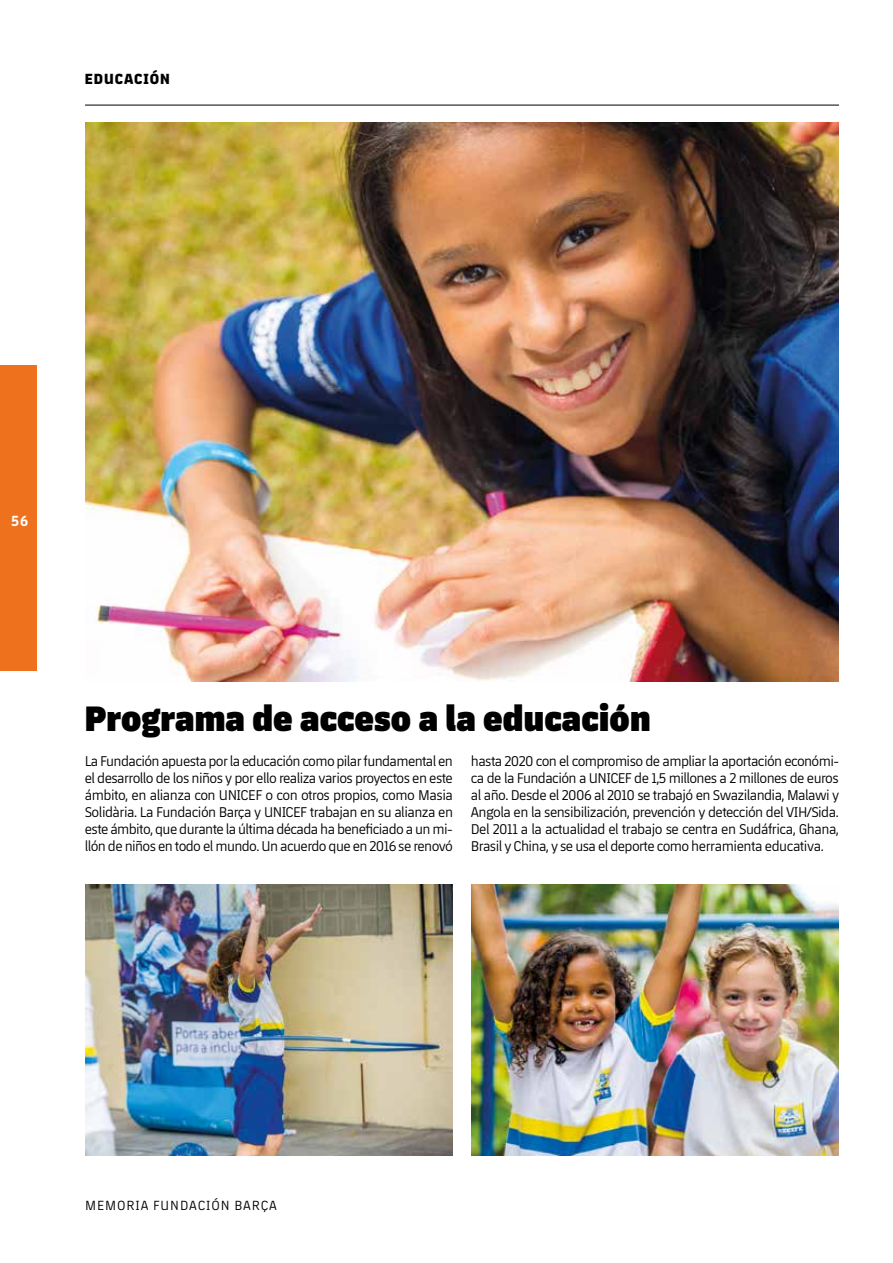
<style>
.page{position:relative;width:893px;height:1263px;background:#fff}
.page>*{position:absolute;margin:0;border:0;box-sizing:border-box;transform-origin:0 0}
.t1{font:800 36px "FCBARCELONA";letter-spacing:.005em;color:#000}
.t2{font:800 15px "FCBARCELONA";letter-spacing:.07em;color:#000}
.t3{font:700 15px "FCBARCELONA";color:#fff}
.t4{font:14.4px/17px "FCBARCELONA";letter-spacing:-.04em;color:#000;text-align:justify}
.t5{font:13.5px "FCBARCELONA";letter-spacing:.07em;color:#000}
</style>
<div class="page">
<div style="left:0;top:366px;width:37px;height:305px;background:#ee721e"></div>
<img style="left:85px;top:123px;width:754px;height:558px">
<hr style="left:85px;top:105px;width:754px;height:1px;background:#000">
<img style="left:85px;top:885px;width:367px;height:270px">
<img style="left:472px;top:885px;width:366px;height:270px">
<p class="t2" style="left:85px;top:68px;width:87px">EDUCACIÓN</p>
<p class="t3" style="left:11px;top:510px;width:18px">56</p>
<h1 class="t1" style="left:85px;top:691px;width:567px">Programa de acceso a la educación</h1>
<p class="t4" style="left:85px;top:752px;width:370px">La Fundación apuesta por la educación como pilar fundamental en el desarrollo de los niños y por ello realiza varios proyectos en este ámbito, en alianza con UNICEF o con otros propios, como Masia Solidària. La Fundación Barça y UNICEF trabajan en su alianza en este ámbito, que durante la última década ha beneficiado a un mi&shy;llón de niños en todo el mundo. Un acuerdo que en 2016 se renovó</p>
<p class="t4" style="left:471px;top:752px;width:370px">hasta 2020 con el compromiso de ampliar la aportación económi&shy;ca de la Fundación a UNICEF de 1,5 millones a 2 millones de euros al año. Desde el 2006 al 2010 se trabajó en Swazilandia, Malawi y Angola en la sensibilización, prevención y detección del VIH/Sida.<br>Del 2011 a la actualidad el trabajo se centra en Sudáfrica, Ghana, Brasil y China, y se usa el deporte como herramienta educativa.</p>
<p class="t5" style="left:85px;top:1196px;width:193px">MEMORIA FUNDACIÓN BARÇA</p>
</div>
